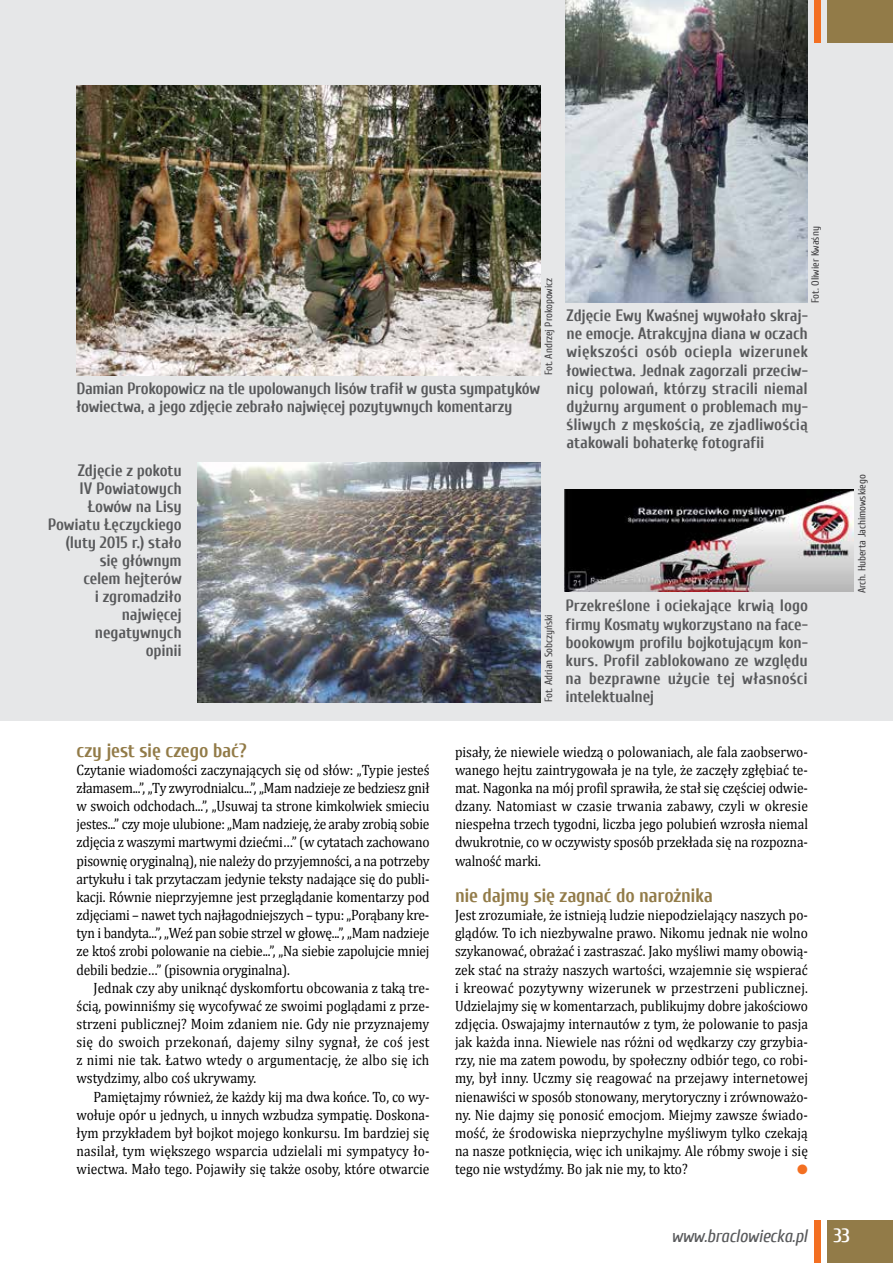
<style>
.page{position:relative;width:893px;height:1263px;background:#fff}
.page>*{position:absolute;margin:0;border:0;box-sizing:border-box;transform-origin:0 0}
.t1{font:700 19.5px "Cuprum";letter-spacing:-.015em;color:#927b48}
.t2{font:700 19.5px "Cuprum";color:#fff}
.t3{font:italic 18px "Cuprum";letter-spacing:-.01em;color:#58595b}
.t4{font:700 16.5px/18.1px "Cuprum";letter-spacing:-.01em;color:#58595b;text-align:justify}
.t5{font:15px/18.1px "Cambria";letter-spacing:-.005em;color:#000;text-align:justify;scale:.9 1}
.t6{font:13.5px "Zapf Dingbats ITC";color:#f36f21}
.t7{font:10.5px "Cuprum";letter-spacing:-.005em;color:#414042}
</style>
<div class="page">
<div style="left:0;top:0;width:893px;height:720px;background:#e6e7e8"></div>
<div style="left:827px;top:1220px;width:66px;height:43px;background:#927b48"></div>
<div style="left:827px;top:0;width:66px;height:43px;background:#927b48"></div>
<div style="left:814px;top:1220px;width:7px;height:43px;background:#f36f21"></div>
<div style="left:814px;top:0;width:7px;height:43px;background:#f36f21"></div>
<img style="left:566px;top:0;width:242px;height:303px">
<img style="left:77px;top:85px;width:463px;height:290px">
<img style="left:197px;top:462px;width:343px;height:240px">
<img style="left:565px;top:489px;width:289px;height:102px">
<p class="t7" style="left:543px;top:375px;width:99px;rotate:-90deg">Fot. Andrzej Prokopowicz</p>
<p class="t4" style="left:77px;top:379px;width:465px">Damian Prokopowicz na tle upolowanych lisów trafił w gusta sympatyków łowiectwa, a jego zdjęcie zebrało najwięcej pozytywnych komentarzy</p>
<p class="t4" style="left:48px;top:462px;width:135px;text-align:right">Zdjęcie z pokotu<br>IV Powiatowych<br>Łowów na Lisy<br>Powiatu Łęczyckiego (luty 2015 r.) stało się głównym<br>celem hejterów<br>i zgromadziło najwięcej negatywnych<br>opinii</p>
<p class="t7" style="left:543px;top:702px;width:89px;rotate:-90deg">Fot. Adrian Sobczyński</p>
<p class="t7" style="left:809px;top:303px;width:78px;rotate:-90deg">Fot. Oliwier Kwaśny</p>
<p class="t4" style="left:567px;top:306px;width:243px">Zdjęcie Ewy Kwaśnej wywołało skraj&shy;ne emocje. Atrakcyjna diana w oczach większości osób ociepla wizerunek łowiectwa. Jednak zagorzali przeciw&shy;nicy polowań, którzy stracili niemal dyżurny argument o problemach my&shy;śliwych z męskością, ze zjadliwością atakowali bohaterkę fotografii</p>
<p class="t4" style="left:566px;top:597px;width:244px">Przekreślone i ociekające krwią logo firmy Kosmaty wykorzystano na face&shy;bookowym profilu bojkotującym kon&shy;kurs. Profil zablokowano ze względu na bezprawne użycie tej własności intelektualnej</p>
<h1 class="t1" style="left:77px;top:739px;width:172px">czy jest się czego bać?</h1>
<p class="t5" style="left:77px;top:761px;width:394px">Czytanie wiadomości zaczynających się od słów: „Typie jesteś złamasem...”, „Ty zwyrodnialcu...”, „Mam nadzieje ze bedziesz gnił w swoich odchodach...”, „Usuwaj ta strone kimkolwiek smieciu jestes...” czy moje ulubione: „Mam nadzieję, że araby zrobią sobie zdjęcia z waszymi martwymi dziećmi…” (w cytatach zachowano pisownię oryginalną), nie należy do przyjemności, a na potrzeby artykułu i tak przytaczam jedynie teksty nadające się do publi&shy;kacji. Równie nieprzyjemne jest przeglądanie komentarzy pod zdjęciami – nawet tych najłagodniejszych – typu: „Porąbany kre&shy;tyn i bandyta...”, „Weź pan sobie strzel w głowę...”, „Mam nadzieje ze ktoś zrobi polowanie na ciebie...”, „Na siebie zapolujcie mniej debili bedzie…” (pisownia oryginalna).</p>
<p class="t5" style="left:77px;top:978px;width:394px;text-indent:17px">Jednak czy aby uniknąć dyskomfortu obcowania z taką tre&shy;ścią, powinniśmy się wycofywać ze swoimi poglądami z prze&shy;strzeni publicznej? Moim zdaniem nie. Gdy nie przyznajemy się do swoich przekonań, dajemy silny sygnał, że coś jest z nimi nie tak. Łatwo wtedy o argumentację, że albo się ich wstydzimy, albo coś ukrywamy.</p>
<p class="t5" style="left:77px;top:1087px;width:394px;text-indent:17px">Pamiętajmy również, że każdy kij ma dwa końce. To, co wy&shy;wołuje opór u jednych, u innych wzbudza sympatię. Doskona&shy;łym przykładem był bojkot mojego konkursu. Im bardziej się nasilał, tym większego wsparcia udzielali mi sympatycy ło&shy;wiectwa. Mało tego. Pojawiły się także osoby, które otwarcie</p>
<p class="t5" style="left:455px;top:742px;width:394px">pisały, że niewiele wiedzą o polowaniach, ale fala zaobserwo&shy;wanego hejtu zaintrygowała je na tyle, że zaczęły zgłębiać te&shy;mat. Nagonka na mój profil sprawiła, że stał się częściej odwie&shy;dzany. Natomiast w czasie trwania zabawy, czyli w okresie niespełna trzech tygodni, liczba jego polubień wzrosła niemal dwukrotnie, co w oczywisty sposób przekłada się na rozpozna&shy;walność marki.</p>
<h1 class="t1" style="left:455px;top:884px;width:260px">nie dajmy się zagnać do narożnika</h1>
<p class="t5" style="left:455px;top:906px;width:394px">Jest zrozumiałe, że istnieją ludzie niepodzielający naszych po&shy;glądów. To ich niezbywalne prawo. Nikomu jednak nie wolno szykanować, obrażać i zastraszać. Jako myśliwi mamy obowią&shy;zek stać na straży naszych wartości, wzajemnie się wspierać i kreować pozytywny wizerunek w przestrzeni publicznej.<br>Udzielajmy się w komentarzach, publikujmy dobre jakościowo zdjęcia. Oswajajmy internautów z tym, że polowanie to pasja jak każda inna. Niewiele nas różni od wędkarzy czy grzybia&shy;rzy, nie ma zatem powodu, by społeczny odbiór tego, co robi&shy;my, był inny. Uczmy się reagować na przejawy internetowej nienawiści w sposób stonowany, merytoryczny i zrównoważo&shy;ny. Nie dajmy się ponosić emocjom. Miejmy zawsze świado&shy;mość, że środowiska nieprzychylne myśliwym tylko czekają na nasze potknięcia, więc ich unikajmy. Ale róbmy swoje i się tego nie wstydźmy. Bo jak nie my, to kto?</p>
<p class="t6" style="left:797px;top:1163px;width:12px">●</p>
<p class="t7" style="left:856px;top:593px;width:120px;rotate:-90deg">Arch. Huberta Jachimowskiego</p>
<p class="t3" style="left:672px;top:1226px;width:137px">www.braclowiecka.pl</p>
<h1 class="t2" style="left:833px;top:1225px;width:18px">33</h1>
</div>
